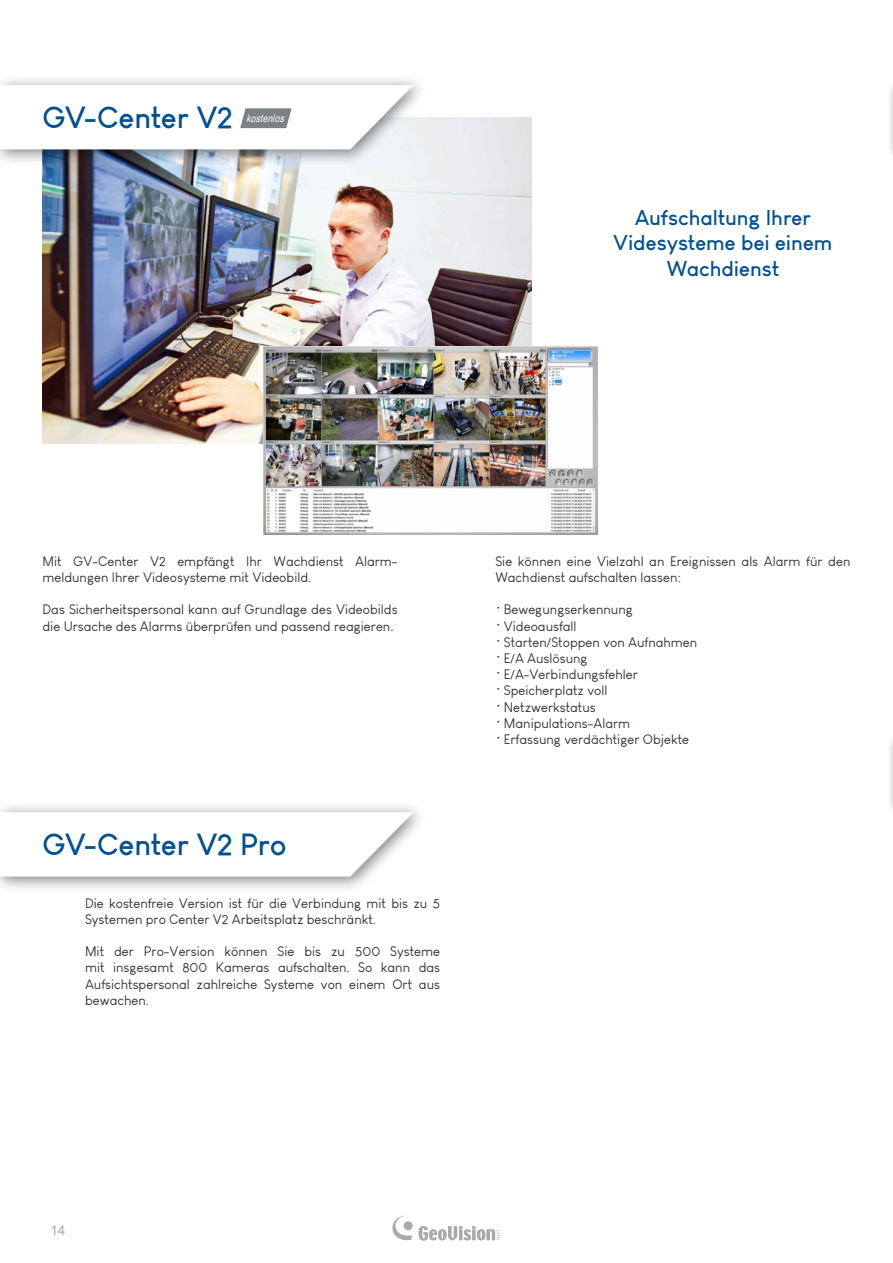
<style>
.page{position:relative;width:893px;height:1263px;background:#fff}
.page>*{position:absolute;margin:0;border:0;box-sizing:border-box;transform-origin:0 0}
.t1{font:700 30px "Louis George Cafe";letter-spacing:-.01em;color:#005092}
.t2{font:700 21px/25.2px "Louis George Cafe";color:#005092;text-align:center}
.t3{font:13.5px/16.2px "Louis George Cafe";color:#30353a}
.t4{font:13.5px "Arial";color:#a8a9af}
.t5{font:italic 10.5px "Arial Narrow";color:#fff}
</style>
<div class="page">
<svg style="left:392px;top:1216px;width:20px;height:25px"></svg>
<div style="left:404px;top:1221px;width:9px;height:9px;background:#a8a9af;border-radius:50%"></div>
<svg style="left:419px;top:1226px;width:82px;height:14px"></svg>
<div style="left:887px;top:79px;width:6px;height:83px;background:#000;opacity:.5"></div>
<svg style="left:892px;top:85px;width:1px;height:64px"></svg>
<div style="left:887px;top:733px;width:6px;height:83px;background:#000;opacity:.5"></div>
<svg style="left:892px;top:739px;width:1px;height:64px"></svg>
<img style="left:43px;top:117px;width:488px;height:326px">
<div style="left:0;top:74px;width:428px;height:93px;background:#000;opacity:.5"></div>
<div style="left:0;top:801px;width:428px;height:93px;background:#000;opacity:.5"></div>
<svg style="left:0;top:812px;width:413px;height:64px"></svg>
<svg style="left:0;top:85px;width:413px;height:64px"></svg>
<img style="left:264px;top:347px;width:333px;height:188px">
<h1 class="t1" style="left:43px;top:98px;width:192px">GV-Center V2</h1>
<p class="t5" style="left:246px;top:110px;width:43px">kostenlos</p>
<h2 class="t2" style="left:613px;top:205px;width:221px">Aufschaltung Ihrer<br>Videsysteme bei einem<br>Wachdienst</h2>
<p class="t3" style="left:43px;top:553px;width:357px">Mit GV-Center V2 empfängt Ihr Wachdienst Alarm&shy;meldungen Ihrer Videosysteme mit Videobild.</p>
<p class="t3" style="left:43px;top:601px;width:357px">Das Sicherheitspersonal kann auf Grundlage des Videobilds die Ursache des Alarms überprüfen und passend reagieren.</p>
<h1 class="t1" style="left:43px;top:825px;width:246px">GV-Center V2 Pro</h1>
<p class="t3" style="left:85px;top:895px;width:357px">Die kostenfreie Version ist für die Verbindung mit bis zu 5<br>Systemen pro Center V2 Arbeitsplatz beschränkt.</p>
<p class="t3" style="left:85px;top:943px;width:357px;text-align:justify">Mit der Pro-Version können Sie bis zu 500 Systeme mit insgesamt 800 Kameras aufschalten. So kann das Aufsichtspersonal zahlreiche Systeme von einem Ort aus bewachen.</p>
<p class="t3" style="left:495px;top:553px;width:357px">Sie können eine Vielzahl an Ereignissen als Alarm für den<br>Wachdienst aufschalten lassen:</p>
<p class="t3" style="left:495px;top:601px;width:139px">• Bewegungserkennung</p>
<p class="t3" style="left:495px;top:618px;width:83px">• Videoausfall</p>
<p class="t3" style="left:495px;top:634px;width:203px">• Starten/Stoppen von Aufnahmen</p>
<p class="t3" style="left:495px;top:650px;width:94px">• E/A Auslösung</p>
<p class="t3" style="left:495px;top:666px;width:144px">• E/A-Verbindungsfehler</p>
<p class="t3" style="left:495px;top:682px;width:113px">• Speicherplatz voll</p>
<p class="t3" style="left:495px;top:699px;width:102px">• Netzwerkstatus</p>
<p class="t3" style="left:495px;top:715px;width:136px">• Manipulations-Alarm</p>
<p class="t3" style="left:495px;top:731px;width:195px">• Erfassung verdächtiger Objekte</p>
<p class="t4" style="left:50px;top:1220px;width:17px">14</p>
</div>
